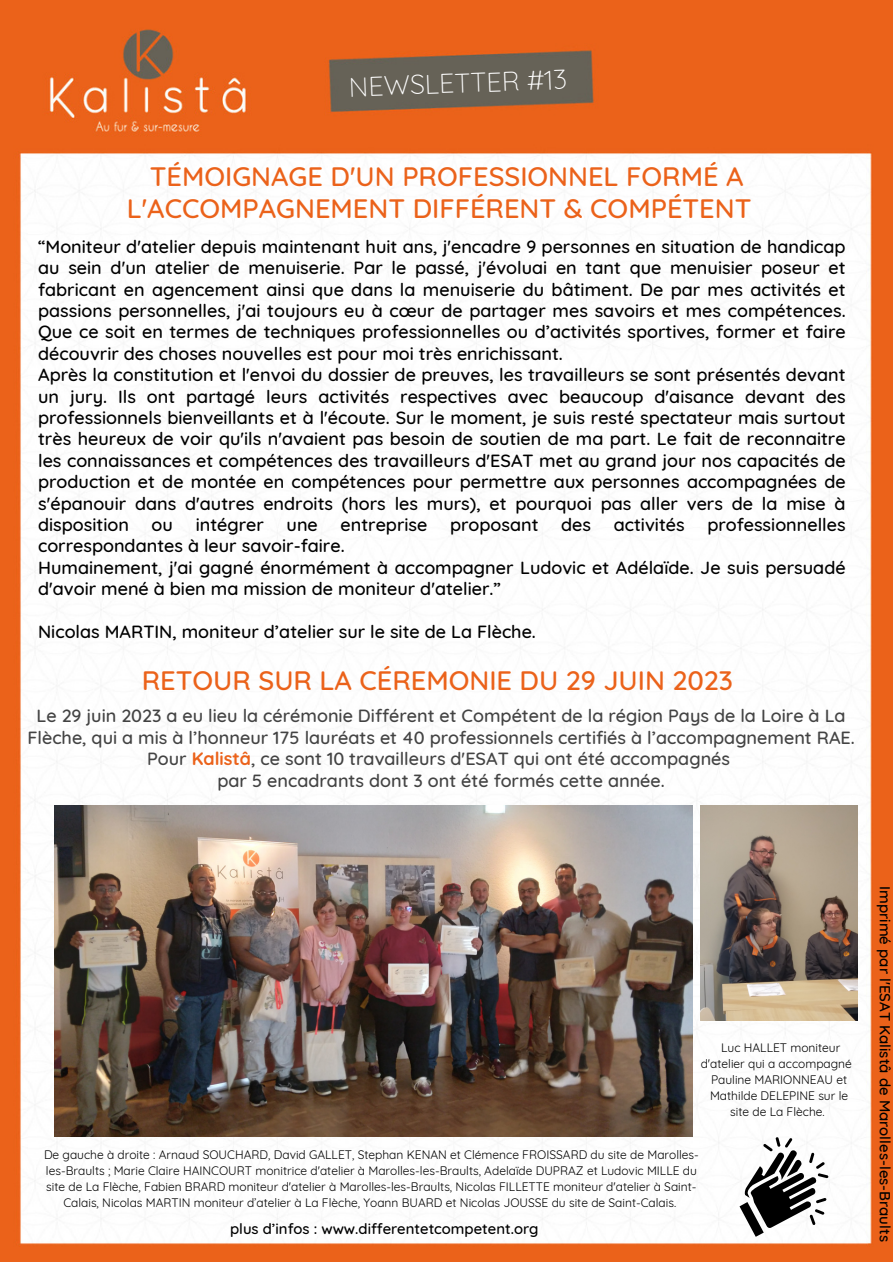
<style>
.page{position:relative;width:893px;height:1262px;background:#fff}
.page>*{position:absolute;margin:0;border:0;box-sizing:border-box;transform-origin:0 0}
.t1{font:500 27.15px/31.5px "Quicksand";color:#eb621a;text-align:center}
.t2{font:300 27px "Quicksand";color:#fff}
.t3{font:500 18px/21.5px "Quicksand";color:#000;text-align:justify}
.t4{font:500 18px/21.5px "Quicksand";color:#434343;text-align:center}
.t5{font:500 15px "Quicksand";color:#000}
.t6{font:500 14.85px "Quicksand";color:#000}
.t7{font:12px/16px "Quicksand";color:#000;text-align:center}
.s1{font-weight:700;color:#eb621a}
</style>
<div class="page">
<img style="left:0;top:0;width:892px;height:1261px">
<img style="left:54px;top:805px;width:637px;height:331px">
<img style="left:700px;top:805px;width:157px;height:215px">
<svg style="left:739px;top:1136px;width:89px;height:100px"></svg>
<p class="t2" style="left:348px;top:69px;width:220px;rotate:-2deg">NEWSLETTER #13</p>
<p class="t1" style="left:127px;top:160px;width:626px">TÉMOIGNAGE D'UN PROFESSIONNEL FORMÉ A<br>L'ACCOMPAGNEMENT DIFFÉRENT &amp; COMPÉTENT</p>
<p class="t3" style="left:38px;top:235px;width:808px">“Moniteur d'atelier depuis maintenant huit ans, j'encadre 9 personnes en situation de handicap au sein d'un atelier de menuiserie. Par le passé, j'évoluai en tant que menuisier poseur et fabricant en agencement ainsi que dans la menuiserie du bâtiment. De par mes activités et passions personnelles, j'ai toujours eu à cœur de partager mes savoirs et mes compétences.<br>Que ce soit en termes de techniques professionnelles ou d’activités sportives, former et faire découvrir des choses nouvelles est pour moi très enrichissant.</p>
<p class="t3" style="left:38px;top:363px;width:808px">Après la constitution et l'envoi du dossier de preuves, les travailleurs se sont présentés devant un jury. Ils ont partagé leurs activités respectives avec beaucoup d'aisance devant des professionnels bienveillants et à l'écoute. Sur le moment, je suis resté spectateur mais surtout très heureux de voir qu'ils n'avaient pas besoin de soutien de ma part. Le fait de reconnaitre les connaissances et compétences des travailleurs d'ESAT met au grand jour nos capacités de production et de montée en compétences pour permettre aux personnes accompagnées de s'épanouir dans d'autres endroits (hors les murs), et pourquoi pas aller vers de la mise à disposition</p>
<p class="t3" style="left:151px;top:513px;width:23px">ou</p>
<p class="t3" style="left:195px;top:513px;width:70px">intégrer</p>
<p class="t3" style="left:286px;top:513px;width:33px">une</p>
<p class="t3" style="left:340px;top:513px;width:88px">entreprise</p>
<p class="t3" style="left:450px;top:513px;width:90px">proposant</p>
<p class="t3" style="left:561px;top:513px;width:31px">des</p>
<p class="t3" style="left:613px;top:513px;width:72px">activités</p>
<p class="t3" style="left:707px;top:513px;width:140px">professionnelles</p>
<p class="t3" style="left:38px;top:534px;width:308px">correspondantes à leur savoir-faire.</p>
<p class="t3" style="left:38px;top:556px;width:808px">Humainement, j'ai gagné énormément à accompagner Ludovic et Adélaïde. Je suis persuadé d'avoir mené à bien ma mission de moniteur d'atelier.”</p>
<p class="t3" style="left:38px;top:620px;width:499px">Nicolas MARTIN, moniteur d’atelier sur le site de La Flèche.</p>
<p class="t1" style="left:142px;top:663px;width:592px">RETOUR SUR LA CÉREMONIE DU 29 JUIN 2023</p>
<p class="t4" style="left:27px;top:704px;width:828px">Le 29 juin 2023 a eu lieu la cérémonie Différent et Compétent de la région Pays de la Loire à La<br>Flèche, qui a mis à l’honneur 175 lauréats et 40 professionnels certifiés à l’accompagnement RAE.<br>Pour <span class="s1">Kalistâ</span>, ce sont 10 travailleurs d'ESAT qui ont été accompagnés</p>
<p class="t4" style="left:217px;top:769px;width:448px">par 5 encadrants dont 3 ont été formés cette année.</p>
<p class="t7" style="left:720px;top:1038px;width:120px">Luc HALLET moniteur</p>
<p class="t7" style="left:700px;top:1054px;width:153px">d'atelier qui a accompagné</p>
<p class="t7" style="left:710px;top:1070px;width:138px">Pauline MARIONNEAU et</p>
<p class="t7" style="left:709px;top:1086px;width:139px">Mathilde DELEPINE sur le</p>
<p class="t7" style="left:730px;top:1102px;width:96px">site de La Flèche.</p>
<p class="t7" style="left:44px;top:1146px;width:656px">De gauche à droite : Arnaud SOUCHARD, David GALLET, Stephan KENAN et Clémence FROISSARD du site de Marolles&shy;les-Braults ; Marie Claire HAINCOURT monitrice d'atelier à Marolles-les-Braults, Adelaïde DUPRAZ et Ludovic MILLE du site de La Flèche, Fabien BRARD moniteur d'atelier à Marolles-les-Braults, Nicolas FILLETTE moniteur d'atelier à Saint-Calais, Nicolas MARTIN moniteur d’atelier à La Flèche, Yoann BUARD et Nicolas JOUSSE du site de Saint-Calais.</p>
<p class="t6" style="left:230px;top:1219px;width:310px">plus d’infos : www.differentetcompetent.org</p>
<p class="t5" style="left:894px;top:885px;width:357px;rotate:90deg">Imprimé par l'ESAT Kalistâ de Marolles-les-Braults</p>
</div>
